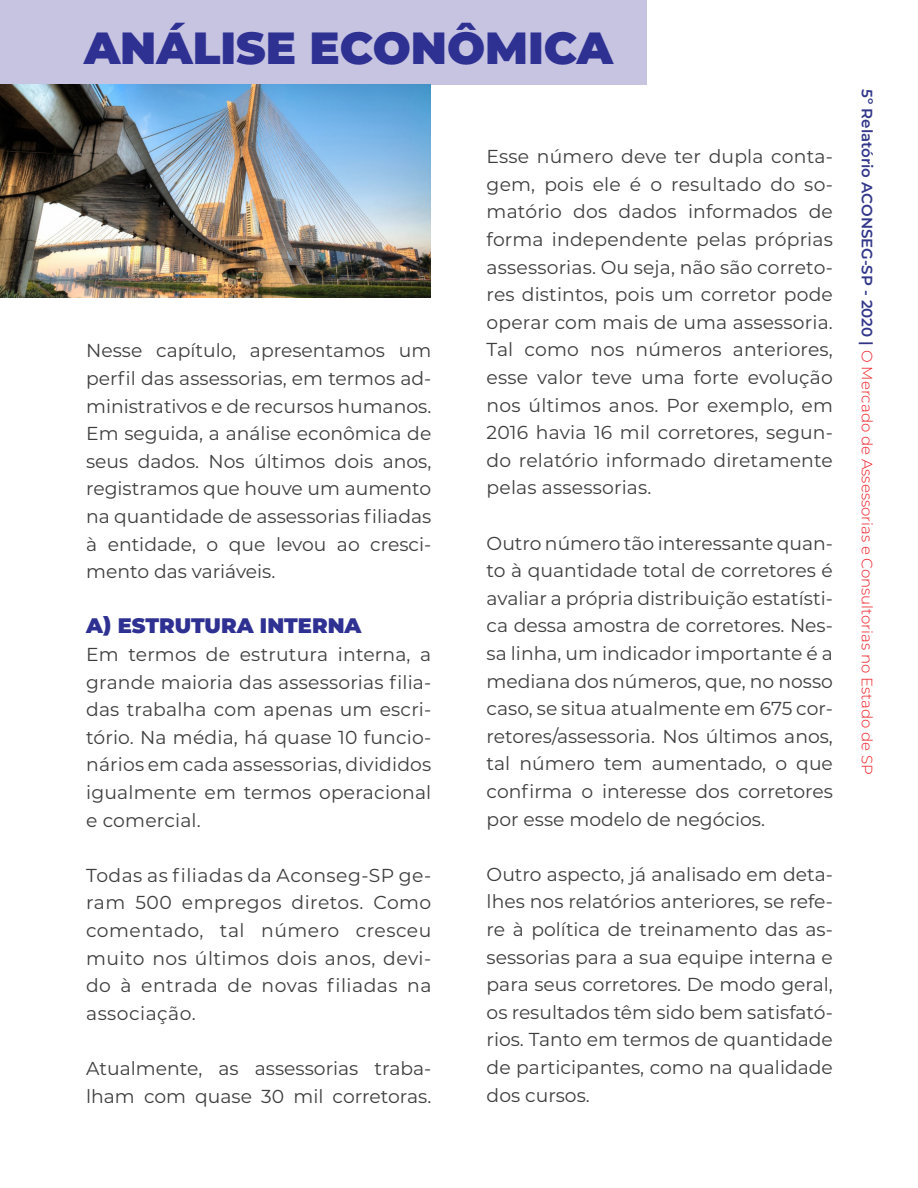
<style>
.page{position:relative;width:918px;height:1188px;background:#fff}
.page>*{position:absolute;margin:0;border:0;box-sizing:border-box;transform-origin:0 0}
.t1{font:900 45px "Montserrat";color:#2e3192}
.t2{font:900 21px "Montserrat";color:#2e3192}
.t3{font:18.75px/27.6px "Montserrat";color:#3e3e3f;text-align:justify}
.t4{font:300 15px "Montserrat";color:#ee1c25}
.s1{font-weight:600;color:#323789}
</style>
<div class="page">
<div style="left:0;top:0;width:647px;height:85px;background:#c7c4e2"></div>
<img style="left:0;top:85px;width:430px;height:213px">
<h1 class="t1" style="left:84px;top:14px;width:531px">ANÁLISE ECONÔMICA</h1>
<p class="t3" style="left:86px;top:336px;width:347px">Nesse capítulo, apresentamos um perfil das assessorias, em termos ad&shy;ministrativos e de recursos humanos.<br>Em seguida, a análise econômica de seus dados. Nos últimos dois anos, registramos que houve um aumento na quantidade de assessorias filiadas à entidade, o que levou ao cresci&shy;mento das variáveis.</p>
<p class="t2" style="left:86px;top:610px;width:277px">A) ESTRUTURA INTERNA</p>
<p class="t3" style="left:86px;top:640px;width:347px">Em termos de estrutura interna, a grande maioria das assessorias filia&shy;das trabalha com apenas um escri&shy;tório. Na média, há quase 10 funcio&shy;nários em cada assessorias, divididos igualmente em termos operacional e comercial.</p>
<p class="t3" style="left:86px;top:861px;width:347px">Todas as filiadas da Aconseg-SP ge&shy;ram 500 empregos diretos. Como comentado, tal número cresceu muito nos últimos dois anos, devi&shy;do à entrada de novas filiadas na associação.</p>
<p class="t3" style="left:86px;top:1054px;width:347px">Atualmente, as assessorias traba&shy;lham com quase 30 mil corretoras.</p>
<p class="t3" style="left:487px;top:142px;width:348px">Esse número deve ter dupla conta&shy;gem, pois ele é o resultado do so&shy;matório dos dados informados de forma independente pelas próprias assessorias. Ou seja, não são correto&shy;res distintos, pois um corretor pode operar com mais de uma assessoria.<br>Tal como nos números anteriores, esse valor teve uma forte evolução nos últimos anos. Por exemplo, em 2016 havia 16 mil corretores, segun&shy;do relatório informado diretamente pelas assessorias.</p>
<p class="t3" style="left:487px;top:528px;width:348px">Outro número tão interessante quan&shy;to à quantidade total de corretores é avaliar a própria distribuição estatísti&shy;ca dessa amostra de corretores. Nes&shy;sa linha, um indicador importante é a mediana dos números, que, no nosso caso, se situa atualmente em 675 cor&shy;retores/assessoria. Nos últimos anos, tal número tem aumentado, o que confirma o interesse dos corretores por esse modelo de negócios.</p>
<p class="t3" style="left:487px;top:860px;width:348px">Outro aspecto, já analisado em deta&shy;lhes nos relatórios anteriores, se refe&shy;re à política de treinamento das as&shy;sessorias para a sua equipe interna e para seus corretores. De modo geral, os resultados têm sido bem satisfató&shy;rios. Tanto em termos de quantidade de participantes, como na qualidade dos cursos.</p>
<p class="t4" style="left:877px;top:89px;width:687px;rotate:90deg"><span class="s1">5º Relatório ACONSEG-SP - 2020 |</span> O Mercado de Assessorias e Consultorias no Estado de SP</p>
</div>
